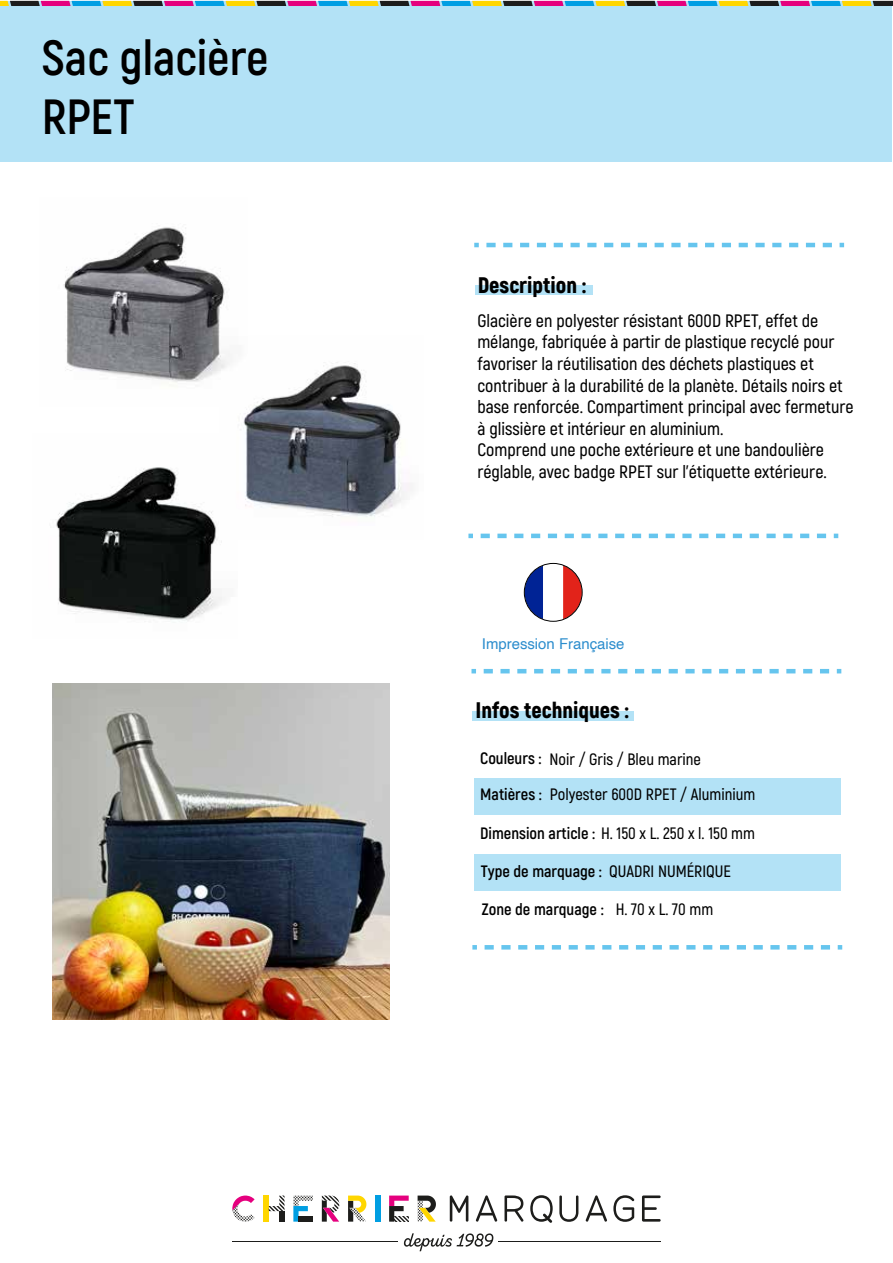
<style>
.page{position:relative;width:893px;height:1263px;background:#fff}
.page>*{position:absolute;margin:0;border:0;box-sizing:border-box;transform-origin:0 0}
.t1{font:700 49.35px/59.2px "Akrobat";color:#000}
.t2{font:900 22.5px "Akrobat";color:#000}
.t3{font:600 18px/21.6px "Akrobat";color:#000}
.t4{font:600 16.5px/34.5px "Akrobat";color:#000}
.t5{font:700 16.5px "Akrobat";color:#000}
.t6{font:14.85px "Helvetica";color:#2c8dcd}
.s1{font-weight:700}
.s2{font-weight:600}
</style>
<div class="page">
<div style="left:0;top:1px;width:892px;height:161px;background:#b3e2f6"></div>
<svg style="left:0;top:1px;width:893px;height:5px;background:#826c67"></svg>
<svg style="left:232px;top:1195px;width:23px;height:26px"></svg>
<svg style="left:293px;top:1195px;width:20px;height:26px"></svg>
<svg style="left:389px;top:1195px;width:20px;height:26px"></svg>
<div style="left:375px;top:1195px;width:5px;height:26px;background:#009ee2"></div>
<div style="left:263px;top:1195px;width:6px;height:26px;background:#ffd600"></div>
<div style="left:279px;top:1211px;width:5px;height:10px;background:#1d1d1b"></div>
<svg style="left:269px;top:1195px;width:15px;height:16px"></svg>
<svg style="left:322px;top:1195px;width:17px;height:26px"></svg>
<svg style="left:348px;top:1195px;width:18px;height:26px"></svg>
<svg style="left:418px;top:1195px;width:18px;height:26px"></svg>
<svg style="left:450px;top:1195px;width:18px;height:26px"></svg>
<svg style="left:476px;top:1195px;width:21px;height:26px"></svg>
<svg style="left:504px;top:1195px;width:19px;height:26px"></svg>
<svg style="left:530px;top:1195px;width:23px;height:28px"></svg>
<svg style="left:559px;top:1195px;width:19px;height:27px"></svg>
<svg style="left:586px;top:1195px;width:21px;height:26px"></svg>
<svg style="left:613px;top:1195px;width:21px;height:27px"></svg>
<svg style="left:642px;top:1195px;width:19px;height:26px"></svg>
<svg style="left:404px;top:1233px;width:89px;height:18px"></svg>
<hr style="left:232px;top:1241px;width:166px;height:1px;background:#1d1d1b">
<hr style="left:498px;top:1241px;width:163px;height:1px;background:#1d1d1b">
<img style="left:56px;top:467px;width:166px;height:154px">
<img style="left:220px;top:362px;width:192px;height:178px">
<div style="left:474px;top:778px;width:367px;height:36px;background:#b3e2f6"></div>
<div style="left:474px;top:855px;width:367px;height:36px;background:#b3e2f6"></div>
<img style="left:52px;top:683px;width:337px;height:337px">
<div style="left:475px;top:285px;width:118px;height:10px;background:#b3e2f6"></div>
<div style="left:472px;top:711px;width:161px;height:9px;background:#b3e2f6"></div>
<svg style="left:472px;top:945px;width:5px;height:4px"></svg>
<svg style="left:485px;top:945px;width:357px;height:4px"></svg>
<svg style="left:468px;top:534px;width:5px;height:4px"></svg>
<svg style="left:481px;top:534px;width:357px;height:4px"></svg>
<svg style="left:471px;top:669px;width:5px;height:4px"></svg>
<svg style="left:484px;top:669px;width:357px;height:4px"></svg>
<svg style="left:474px;top:243px;width:5px;height:4px"></svg>
<svg style="left:486px;top:243px;width:358px;height:4px"></svg>
<svg style="left:524px;top:564px;width:57px;height:57px"></svg>
<div style="left:524px;top:563px;width:59px;height:59px;border:1px solid #000;border-radius:50%"></div>
<img style="left:63px;top:227px;width:185px;height:179px">
<h1 class="t1" style="left:42px;top:27px;width:228px">Sac glacière<br>RPET</h1>
<p class="t2" style="left:478px;top:270px;width:109px">Description :</p>
<p class="t3" style="left:477px;top:310px;width:378px">Glacière en polyester résistant 600D RPET, effet de mélange, fabriquée à partir de plastique recyclé pour favoriser la réutilisation des déchets plastiques et contribuer à la durabilité de la planète. Détails noirs et base renforcée. Compartiment principal avec fermeture à glissière et intérieur en aluminium.<br>Comprend une poche extérieure et une bandoulière réglable, avec badge RPET sur l’étiquette extérieure.</p>
<p class="t6" style="left:482px;top:632px;width:144px">Impression Française</p>
<p class="t2" style="left:475px;top:696px;width:155px">Infos techniques :</p>
<p class="t4" style="left:480px;top:742px;width:277px"><span class="s1">Couleurs :</span> Noir / Gris / Bleu marine<br><span class="s1">Matières :</span> Polyester 600D RPET / Aluminium</p>
<p class="t4" style="left:480px;top:816px;width:276px"><span class="s1">Dimension article :</span> H. 150 x L. 250 x l. 150 mm</p>
<p class="t5" style="left:481px;top:861px;width:252px">Type de marquage : <span class="s2">QUADRI NUMÉRIQUE</span></p>
<p class="t5" style="left:482px;top:899px;width:233px">Zone de marquage : <span class="s2">H. 70 x L. 70 mm</span></p>
</div>
